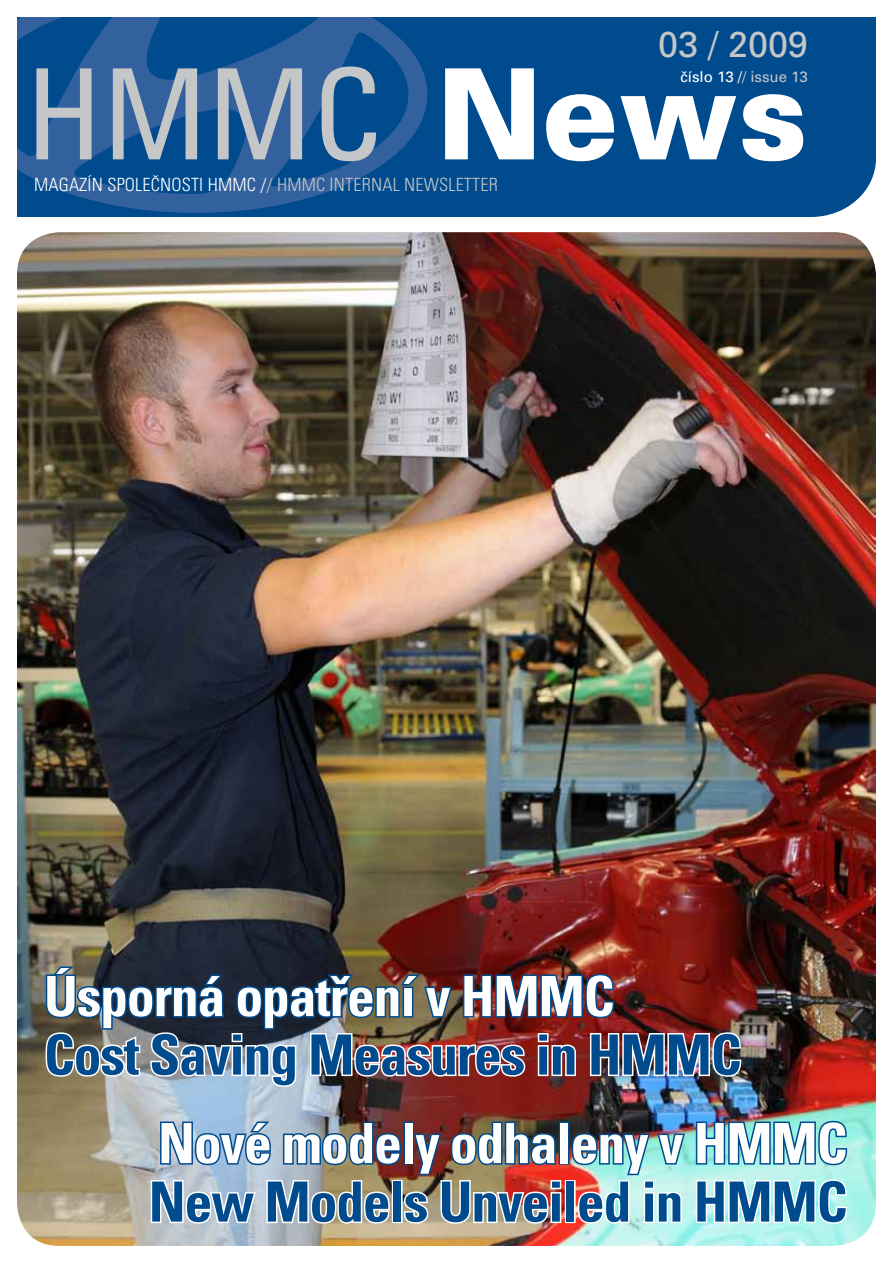
<style>
.page{position:relative;width:893px;height:1263px;background:#fff}
.page>*{position:absolute;margin:0;border:0;box-sizing:border-box;transform-origin:0 0}
.t1{font:condensed 126px "Univers CE";color:#c4c6c8}
.t2{font:700 condensed 55.5px "Univers CE";letter-spacing:-.02em;color:#004b8d}
.t3{font:700 condensed 55.5px "Univers CE";letter-spacing:-.02em;color:#fff}
.t4{font:36px "Univers CE";color:#c4c6c8}
.t5{font:300 condensed 18.15px "Univers CE";letter-spacing:.01em;color:#fff}
.t6{font:15px "Univers CE";color:#fff}
.s1{color:#c4c6c8}
.s2{font-weight:900;font-stretch:normal;color:#fff}
</style>
<div class="page">
<div style="left:17px;top:17px;width:859px;height:200px;background:#004b8d"></div>
<svg style="left:17px;top:17px;width:410px;height:196px;background:#185594"></svg>
<img style="left:17px;top:232px;width:859px;height:1014px">
<img style="left:44px;top:964px;width:699px;height:124px">
<div style="left:559px;top:1121px;width:11px;height:43px;border:3px solid #004b8d"></div>
<img style="left:694px;top:1119px;width:155px;height:48px">
<img style="left:149px;top:1119px;width:414px;height:106px">
<div style="left:565px;top:1180px;width:11px;height:43px;border:3px solid #fff"></div>
<img style="left:570px;top:1131px;width:117px;height:94px">
<svg style="left:694px;top:1178px;width:155px;height:47px"></svg>
<p class="t4" style="left:658px;top:24px;width:152px">03 / 2009</p>
<p class="t6" style="left:680px;top:68px;width:129px">číslo 13 /<span class="s1">/ issue 13</span></p>
<h1 class="t1" style="left:26px;top:44px;width:784px">HMMC <span class="s2">News</span></h1>
<p class="t5" style="left:34px;top:175px;width:465px">MAGAZÍN SPOLEČNOSTI HMMC /<span class="s1">/ HMMC INTERNAL NEWSLETTER</span></p>
<p class="t3" style="left:44px;top:965px;width:572px">Úsporná opatření v HMMC</p>
<p class="t2" style="left:44px;top:1024px;width:699px">Cost Saving Measures in HMMC</p>
<p class="t3" style="left:158px;top:1112px;width:691px">Nové modely odhaleny v HMMC</p>
<p class="t2" style="left:149px;top:1171px;width:700px">New Models Unveiled in HMMC</p>
</div>
